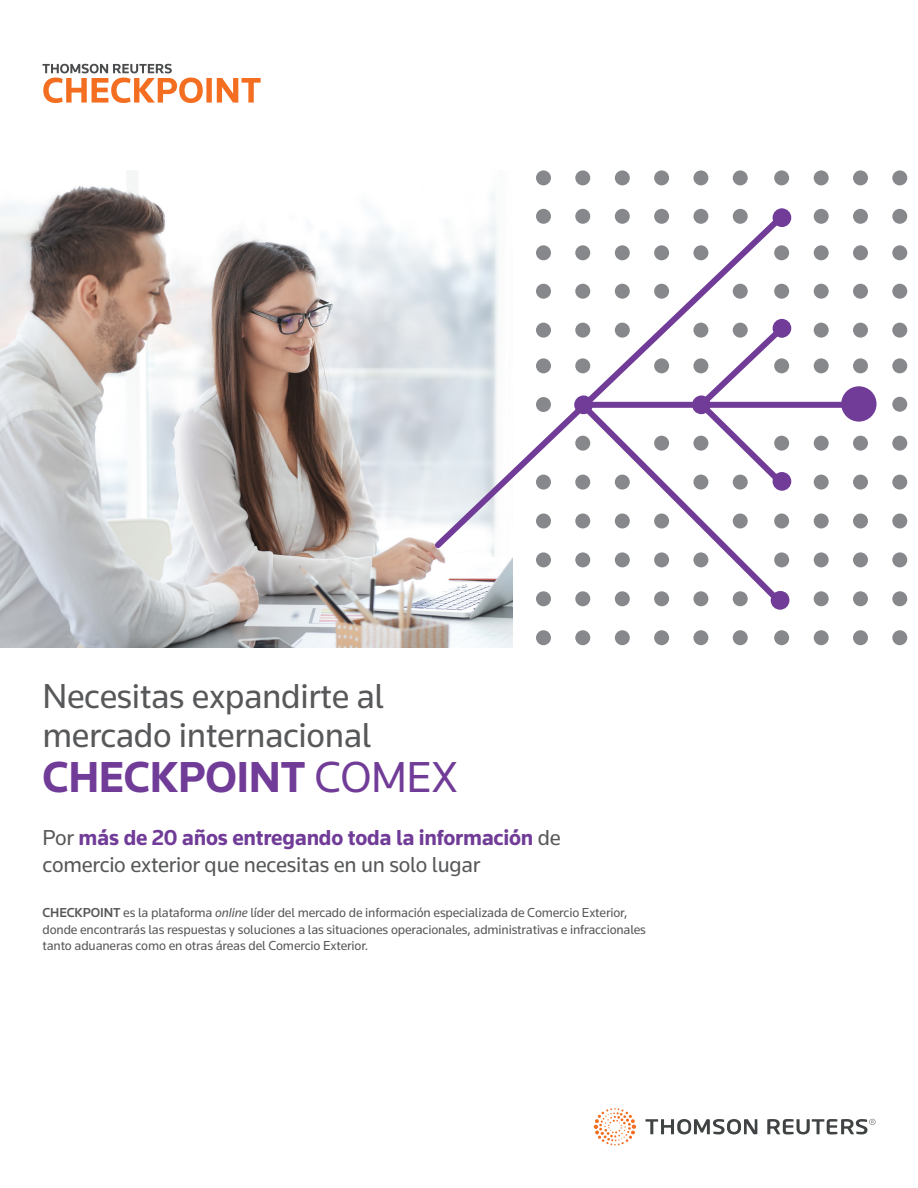
<style>
.page{position:relative;width:918px;height:1188px;background:#fff}
.page>*{position:absolute;margin:0;border:0;box-sizing:border-box;transform-origin:0 0}
.titulo{font:700 45px "Knowledge";letter-spacing:-.01em;color:#713c98}
.titulo-2{font:36px/39px "Knowledge";letter-spacing:-.01em;color:#57585a}
.bajada{font:22.5px/27px "Knowledge";letter-spacing:-.01em;color:#57585a}
.intro{font:13.5px/16.5px "Knowledge";letter-spacing:-.01em;color:#57585a}
.s1{font-weight:400}
.s2{font-weight:700;color:#713c98}
.s3{font-weight:500}
.s4{font-style:italic}
</style>
<div class="page">
<div style="left:536px;top:630px;width:15px;height:15px;background:#86888b;border-radius:50%"></div>
<div style="left:575px;top:630px;width:15px;height:15px;background:#86888b;border-radius:50%"></div>
<div style="left:536px;top:591px;width:15px;height:15px;background:#86888b;border-radius:50%"></div>
<div style="left:615px;top:630px;width:15px;height:15px;background:#86888b;border-radius:50%"></div>
<div style="left:654px;top:630px;width:15px;height:15px;background:#86888b;border-radius:50%"></div>
<div style="left:693px;top:630px;width:15px;height:15px;background:#86888b;border-radius:50%"></div>
<div style="left:733px;top:630px;width:15px;height:15px;background:#86888b;border-radius:50%"></div>
<div style="left:774px;top:630px;width:15px;height:15px;background:#86888b;border-radius:50%"></div>
<div style="left:774px;top:591px;width:15px;height:15px;background:#9487a2;border-radius:50%"></div>
<div style="left:814px;top:514px;width:15px;height:14px;background:#86888b;border-radius:50%"></div>
<div style="left:814px;top:630px;width:15px;height:15px;background:#86888b;border-radius:50%"></div>
<div style="left:853px;top:514px;width:15px;height:14px;background:#86888b;border-radius:50%"></div>
<div style="left:853px;top:630px;width:15px;height:15px;background:#86888b;border-radius:50%"></div>
<div style="left:892px;top:514px;width:15px;height:14px;background:#86888b;border-radius:50%"></div>
<div style="left:892px;top:630px;width:15px;height:15px;background:#86888b;border-radius:50%"></div>
<div style="left:814px;top:475px;width:15px;height:15px;background:#86888b;border-radius:50%"></div>
<div style="left:814px;top:591px;width:15px;height:15px;background:#86888b;border-radius:50%"></div>
<div style="left:853px;top:475px;width:15px;height:15px;background:#86888b;border-radius:50%"></div>
<div style="left:853px;top:591px;width:15px;height:15px;background:#86888b;border-radius:50%"></div>
<div style="left:892px;top:475px;width:15px;height:15px;background:#86888b;border-radius:50%"></div>
<div style="left:892px;top:591px;width:15px;height:15px;background:#86888b;border-radius:50%"></div>
<div style="left:814px;top:436px;width:15px;height:15px;background:#86888b;border-radius:50%"></div>
<div style="left:814px;top:552px;width:15px;height:15px;background:#86888b;border-radius:50%"></div>
<div style="left:853px;top:436px;width:15px;height:15px;background:#86888b;border-radius:50%"></div>
<div style="left:853px;top:552px;width:15px;height:15px;background:#86888b;border-radius:50%"></div>
<div style="left:892px;top:436px;width:15px;height:15px;background:#86888b;border-radius:50%"></div>
<div style="left:892px;top:552px;width:15px;height:15px;background:#86888b;border-radius:50%"></div>
<div style="left:892px;top:397px;width:15px;height:15px;background:#86888b;border-radius:50%"></div>
<div style="left:814px;top:358px;width:15px;height:15px;background:#86888b;border-radius:50%"></div>
<div style="left:892px;top:358px;width:15px;height:15px;background:#86888b;border-radius:50%"></div>
<div style="left:814px;top:323px;width:15px;height:15px;background:#86888b;border-radius:50%"></div>
<div style="left:853px;top:323px;width:15px;height:15px;background:#86888b;border-radius:50%"></div>
<div style="left:892px;top:323px;width:15px;height:15px;background:#86888b;border-radius:50%"></div>
<div style="left:814px;top:284px;width:15px;height:15px;background:#86888b;border-radius:50%"></div>
<div style="left:853px;top:284px;width:15px;height:15px;background:#86888b;border-radius:50%"></div>
<div style="left:892px;top:284px;width:15px;height:15px;background:#86888b;border-radius:50%"></div>
<div style="left:814px;top:245px;width:15px;height:15px;background:#86888b;border-radius:50%"></div>
<div style="left:853px;top:245px;width:15px;height:15px;background:#86888b;border-radius:50%"></div>
<div style="left:892px;top:245px;width:15px;height:15px;background:#86888b;border-radius:50%"></div>
<div style="left:536px;top:170px;width:15px;height:15px;background:#86888b;border-radius:50%"></div>
<div style="left:575px;top:170px;width:15px;height:15px;background:#86888b;border-radius:50%"></div>
<div style="left:615px;top:170px;width:15px;height:15px;background:#86888b;border-radius:50%"></div>
<div style="left:654px;top:170px;width:15px;height:15px;background:#86888b;border-radius:50%"></div>
<div style="left:693px;top:170px;width:15px;height:15px;background:#86888b;border-radius:50%"></div>
<div style="left:733px;top:170px;width:15px;height:15px;background:#86888b;border-radius:50%"></div>
<div style="left:774px;top:170px;width:15px;height:15px;background:#86888b;border-radius:50%"></div>
<div style="left:814px;top:209px;width:15px;height:15px;background:#86888b;border-radius:50%"></div>
<div style="left:853px;top:209px;width:15px;height:15px;background:#86888b;border-radius:50%"></div>
<div style="left:892px;top:209px;width:15px;height:15px;background:#86888b;border-radius:50%"></div>
<div style="left:814px;top:170px;width:15px;height:15px;background:#86888b;border-radius:50%"></div>
<div style="left:853px;top:170px;width:15px;height:15px;background:#86888b;border-radius:50%"></div>
<div style="left:892px;top:170px;width:15px;height:15px;background:#86888b;border-radius:50%"></div>
<div style="left:536px;top:552px;width:15px;height:15px;background:#86888b;border-radius:50%"></div>
<div style="left:774px;top:552px;width:15px;height:15px;background:#86888b;border-radius:50%"></div>
<div style="left:853px;top:358px;width:15px;height:15px;background:#86888b;border-radius:50%"></div>
<img style="left:0;top:170px;width:512px;height:478px">
<svg style="left:43px;top:64px;width:218px;height:39px"></svg>
<svg style="left:594px;top:1108px;width:42px;height:37px"></svg>
<svg style="left:646px;top:1119px;width:229px;height:15px"></svg>
<div style="left:841px;top:386px;width:36px;height:36px;background:#713c98;border-radius:50%"></div>
<div style="left:583px;top:402px;width:274px;height:6px;background:#713c98"></div>
<svg style="left:575px;top:554px;width:212px;height:55px"></svg>
<div style="left:771px;top:591px;width:18px;height:19px;background:#713c98;border-radius:50%"></div>
<svg style="left:429px;top:208px;width:362px;height:346px"></svg>
<svg style="left:693px;top:317px;width:100px;height:174px"></svg>
<p class="titulo-2" style="left:43px;top:676px;width:343px">Necesitas expandirte al mercado internacional</p>
<p class="titulo" style="left:43px;top:749px;width:417px">CHECKPOINT <span class="s1">COMEX</span></p>
<p class="bajada" style="left:43px;top:823px;width:520px">Por <span class="s2">más de 20 años entregando toda la información</span> de comercio exterior que necesitas en un solo lugar</p>
<p class="intro" style="left:43px;top:904px;width:605px"><span class="s3">CHECKPOINT</span> es la plataforma <span class="s4">online</span> líder del mercado de información especializada de Comercio Exterior, donde encontrarás las respuestas y soluciones a las situaciones operacionales, administrativas e infraccionales tanto aduaneras como en otras áreas del Comercio Exterior.</p>
</div>
